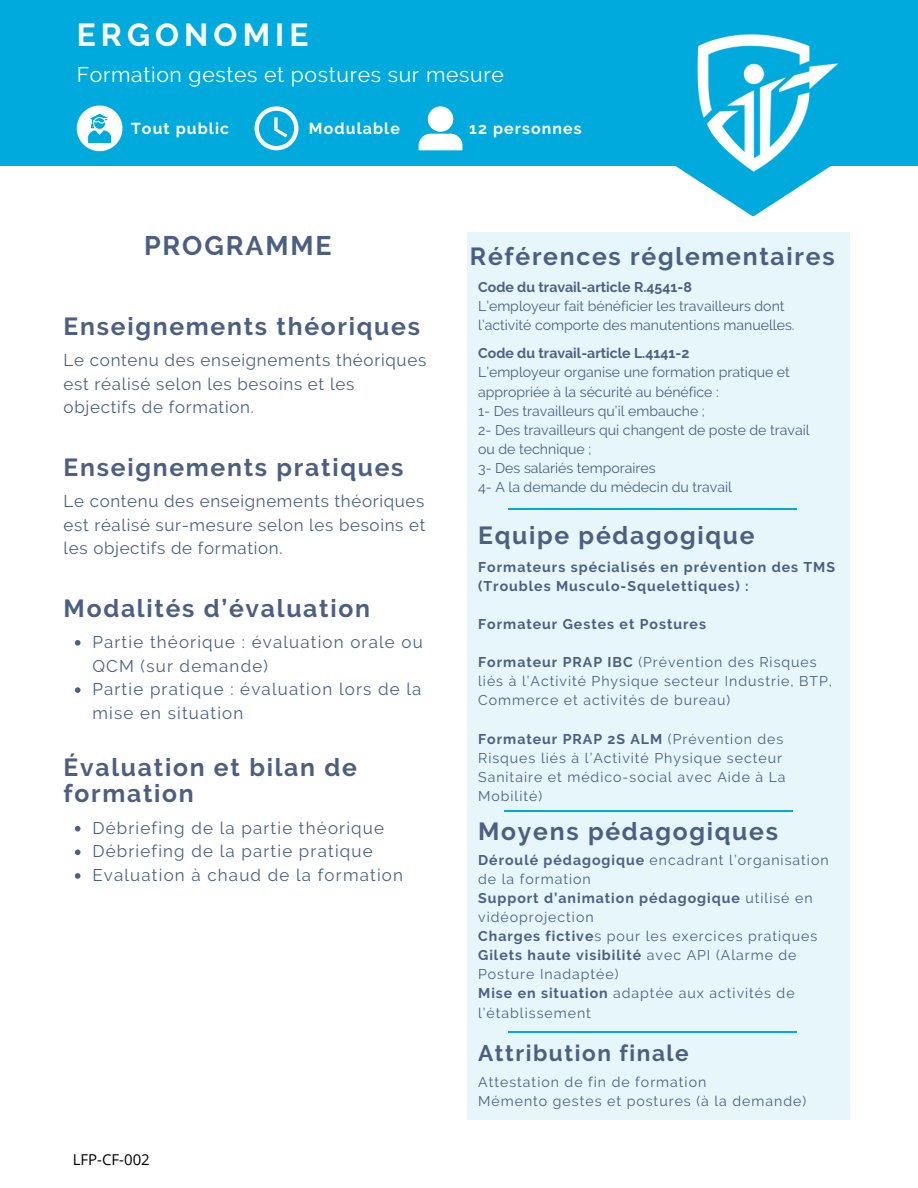
<style>
.page{position:relative;width:918px;height:1188px;background:#fff}
.page>*{position:absolute;margin:0;border:0;box-sizing:border-box;transform-origin:0 0}
.t1{font:700 31.8px "Raleway";letter-spacing:.16em;color:#fff}
.t2{font:700 26.85px "Raleway";letter-spacing:.07em;color:#4d5f81}
.t3{font:700 24.75px/25.8px "Raleway";letter-spacing:.07em;color:#4d5f81}
.t4{font:700 22.5px "Raleway";letter-spacing:.07em;color:#4d5f81}
.t5{font:21.15px "Raleway";letter-spacing:.03em;color:#fff}
.t6{font:16.95px/23.7px "Raleway";letter-spacing:.07em;color:#4d5f81}
.t7{font:16.95px/23.7px "Raleway";letter-spacing:.04em;color:#4d5f81}
.t8{font:700 15.9px "Raleway";letter-spacing:.07em;color:#fff}
.t9{font:15px "Open Sans";color:#000}
.t10{font:14.1px/19.2px "Raleway";letter-spacing:.07em;color:#4d5f81}
.t11{font:14.1px/19.2px "Raleway";color:#4d5f81}
.t12{font:700 14.1px/19.2px "Raleway";letter-spacing:.07em;color:#4d5f81}
.t13{font:700 14.1px "Raleway";color:#4d5f81}
.s1{font-weight:700}
.s2{font-weight:400}
</style>
<div class="page">
<div style="left:0;top:0;width:918px;height:165px;background:#01aadc"></div>
<svg style="left:672px;top:165px;width:130px;height:51px"></svg>
<svg style="left:255px;top:106px;width:43px;height:44px"></svg>
<svg style="left:419px;top:106px;width:43px;height:44px"></svg>
<svg style="left:77px;top:106px;width:45px;height:45px"></svg>
<hr style="left:752px;top:172px;width:2px;height:42px;background:#01aadc">
<div style="left:468px;top:232px;width:382px;height:887px;background:#e6f6fb"></div>
<hr style="left:508px;top:509px;width:288px;height:1px;background:#01aadc">
<hr style="left:505px;top:810px;width:288px;height:1px;background:#01aadc">
<hr style="left:508px;top:1031px;width:288px;height:2px;background:#01aadc">
<svg style="left:75px;top:826px;width:6px;height:6px"></svg>
<svg style="left:75px;top:850px;width:6px;height:5px"></svg>
<svg style="left:75px;top:873px;width:6px;height:6px"></svg>
<svg style="left:75px;top:640px;width:6px;height:6px"></svg>
<svg style="left:75px;top:687px;width:6px;height:6px"></svg>
<img style="left:680px;top:34px;width:164px;height:151px">
<p class="t1" style="left:77px;top:16px;width:233px">ERGONOMIE</p>
<h6 class="t5" style="left:77px;top:62px;width:429px">Formation gestes et postures sur mesure</h6>
<p class="t8" style="left:131px;top:119px;width:100px">Tout public</p>
<h1 class="t8" style="left:309px;top:119px;width:92px">Modulable</h1>
<h5 class="t8" style="left:469px;top:119px;width:114px">12 personnes</h5>
<p class="t2" style="left:144px;top:230px;width:189px">PROGRAMME</p>
<p class="t3" style="left:64px;top:314px;width:358px">Enseignements théoriques</p>
<p class="t7" style="left:64px;top:348px;width:364px">Le contenu des enseignements théoriques est réalisé selon les besoins et les objectifs de formation.</p>
<p class="t3" style="left:64px;top:455px;width:341px">Enseignements pratiques</p>
<p class="t6" style="left:64px;top:489px;width:363px;text-align:justify">Le contenu des enseignements théoriques est réalisé sur-mesure selon les besoins et les objectifs de formation.</p>
<p class="t3" style="left:64px;top:595px;width:308px">Modalités d’évaluation</p>
<p class="t6" style="left:92px;top:630px;width:332px">Partie théorique : évaluation orale ou<br>QCM (sur demande)</p>
<h3 class="t6" style="left:92px;top:677px;width:331px">Partie pratique : évaluation lors de la mise en situation</h3>
<p class="t3" style="left:64px;top:754px;width:295px">Évaluation et bilan de formation</p>
<p class="t6" style="left:92px;top:816px;width:293px">Débriefing de la partie théorique</p>
<p class="t6" style="left:92px;top:840px;width:282px">Débriefing de la partie pratique</p>
<p class="t6" style="left:92px;top:863px;width:312px">Evaluation à chaud de la formation</p>
<p class="t9" style="left:73px;top:1149px;width:79px">LFP-CF-002</p>
<h3 class="t3" style="left:470px;top:244px;width:366px">Références réglementaires</h3>
<p class="t13" style="left:478px;top:279px;width:215px">Code du travail-article R.4541-8</p>
<h6 class="t11" style="left:478px;top:296px;width:318px">L’employeur fait bénéficier les travailleurs dont l’activité comporte des manutentions manuelles.</h6>
<p class="t13" style="left:478px;top:345px;width:213px">Code du travail-article L.4141-2</p>
<h6 class="t11" style="left:478px;top:363px;width:313px">L’employeur organise une formation pratique et appropriée à la sécurité au bénéfice :</h6>
<p class="t11" style="left:478px;top:401px;width:228px">1- Des travailleurs qu’il embauche ;</p>
<p class="t11" style="left:478px;top:420px;width:333px">2- Des travailleurs qui changent de poste de travail</p>
<h2 class="t11" style="left:478px;top:439px;width:115px">ou de technique ;</h2>
<h3 class="t11" style="left:478px;top:458px;width:179px">3- Des salariés temporaires</h3>
<p class="t11" style="left:478px;top:478px;width:255px">4- A la demande du médecin du travail</p>
<p class="t3" style="left:478px;top:522px;width:278px">Equipe pédagogique</p>
<h3 class="t12" style="left:478px;top:557px;width:358px">Formateurs spécialisés en prévention des TMS (Troubles Musculo-Squelettiques) :</h3>
<p class="t12" style="left:478px;top:614px;width:229px">Formateur Gestes et Postures</p>
<h3 class="t10" style="left:478px;top:653px;width:355px"><span class="s1">Formateur PRAP IBC</span> (Prévention des Risques liés à l’Activité Physique secteur Industrie, BTP,<br>Commerce et activités de bureau)</h3>
<p class="t10" style="left:478px;top:729px;width:309px"><span class="s1">Formateur PRAP 2S ALM</span> (Prévention des Risques liés à l’Activité Physique secteur Sanitaire et médico-social avec Aide à La Mobilité)</p>
<p class="t3" style="left:478px;top:818px;width:301px">Moyens pédagogiques</p>
<p class="t10" style="left:478px;top:850px;width:352px"><span class="s1">Déroulé pédagogique</span> encadrant l’organisation de la formation</p>
<h3 class="t12" style="left:478px;top:888px;width:336px">Support d’animation pédagogique <span class="s2">utilisé en vidéoprojection</span></h3>
<p class="t10" style="left:478px;top:926px;width:341px"><span class="s1">Charges fictive</span>s pour les exercices pratiques</p>
<p class="t10" style="left:478px;top:946px;width:320px"><span class="s1">Gilets haute visibilité</span> avec API (Alarme de<br>Posture Inadaptée)</p>
<p class="t10" style="left:478px;top:984px;width:318px"><span class="s1">Mise en situation</span> adaptée aux activités de l’établissement</p>
<p class="t4" style="left:478px;top:1040px;width:212px">Attribution finale</p>
<p class="t10" style="left:478px;top:1072px;width:230px">Attestation de fin de formation</p>
<p class="t10" style="left:478px;top:1092px;width:330px">Mémento gestes et postures (à la demande)</p>
</div>
